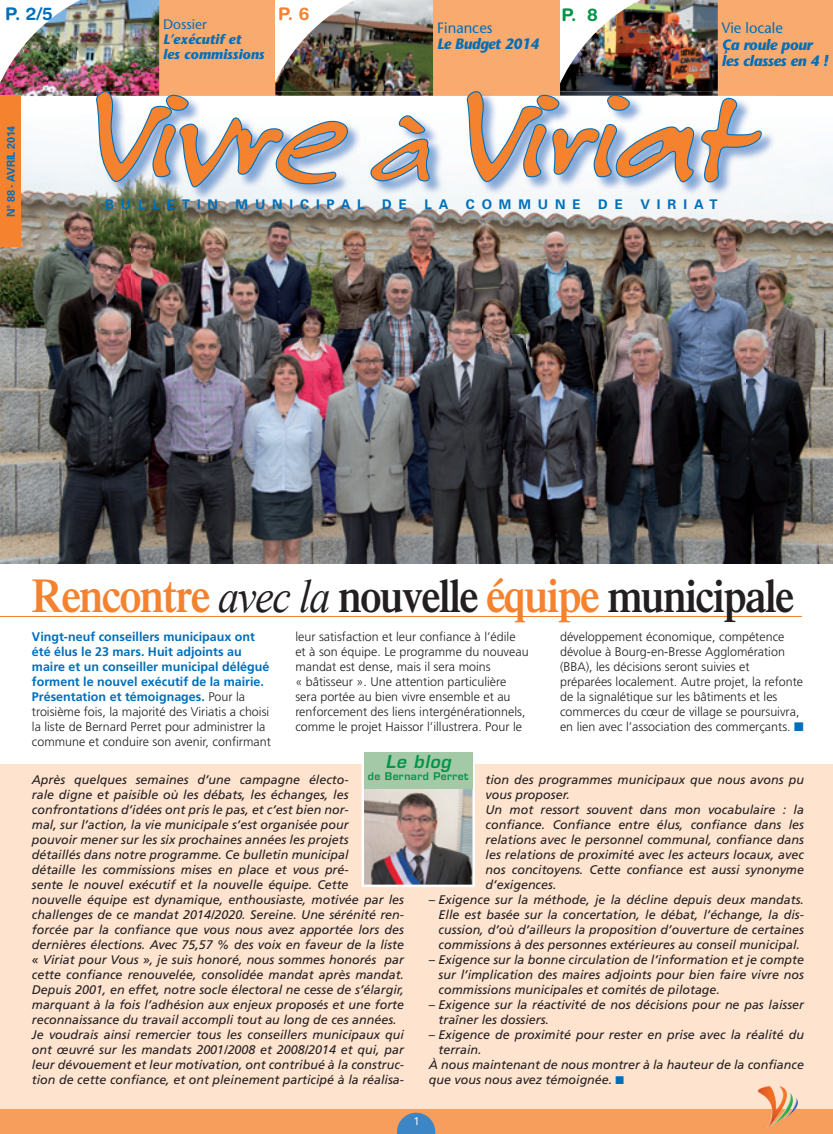
<style>
.page{position:relative;width:833px;height:1134px;background:#fff}
.page>*{position:absolute;margin:0;border:0;box-sizing:border-box;transform-origin:0 0}
.t1{font:italic 139.25px "Felt Tip Roman";color:#f5822e}
.t2{font:600 46.5px "Times";letter-spacing:-.03em;color:#231f20;scale:.9 1}
.t3{font:700 17.5px "Helvetica Rounded";color:#006fb9}
.t4{font:700 17.5px "Helvetica Rounded";color:#f5822e}
.t5{font:700 17.5px "Helvetica Rounded";color:#009447}
.t6{font:italic 600 17.38px "Eurostile";color:#009447}
.t7{font:italic 700 15px/16.2px "Stone Sans";letter-spacing:-.025em;color:#006fb9}
.t8{font:15px "Stone Sans";color:#006fb9}
.t9{font:italic 700 15px "Stone Sans";letter-spacing:-.025em;color:#006fb9;scale:.95 1}
.t10{font:italic 700 13.75px/15px "Stone Sans";color:#006fb9}
.t11{font:13.75px "Stone Sans";color:#006fb9}
.t12{font:700 13.25px "Univers";letter-spacing:.52em;color:#006fb9}
.t13{font:italic 12.5px/15px "Frutiger";color:#231f20}
.t14{font:300 12.5px/15px "Frutiger";color:#231f20}
.t15{font:700 12.5px/15px "Frutiger";color:#006fb9}
.t16{font:11.25px "Univers";color:#fff;scale:.85 1}
.t17{font:700 10.88px "Univers";letter-spacing:-.02em;color:#006fb9}
.t18{font:600 10.38px "Eurostile";letter-spacing:.04em;color:#009447}
.s1{font-size:156.12px}
.s2{font-size:110.38px}
.s3{font-size:47.75px;color:#f5822e}
.s4{font-family:"Times New Roman";font-weight:400;font-style:italic}
.s5{font-weight:300;color:#231f20}
.s6{color:#006fb9}
</style>
<div class="page">
<div style="left:0;top:765px;width:833px;height:369px;background:#fee3cf"></div>
<img style="left:361px;top:757px;width:114px;height:130px">
<div style="left:364px;top:752px;width:108px;height:37px;background:#a4c9a7"></div>
<img style="left:0;top:189px;width:131px;height:150px">
<img style="left:745px;top:138px;width:88px;height:425px">
<img style="left:131px;top:200px;width:526px;height:139px">
<img style="left:657px;top:200px;width:88px;height:363px">
<img style="left:0;top:339px;width:658px;height:224px">
<div style="left:0;top:0;width:833px;height:96px;background:#f9aa6f"></div>
<div style="left:0;top:1109px;width:833px;height:25px;background:#f89e5c"></div>
<svg style="left:397px;top:1113px;width:38px;height:21px"></svg>
<img style="left:350px;top:0;width:83px;height:91px">
<img style="left:560px;top:0;width:158px;height:86px">
<img style="left:97px;top:91px;width:678px;height:109px">
<img style="left:0;top:0;width:350px;height:189px">
<svg style="left:366px;top:109px;width:66px;height:75px"></svg>
<svg style="left:466px;top:86px;width:296px;height:101px"></svg>
<div style="left:0;top:96px;width:21px;height:151px;background:#f5822e"></div>
<hr style="left:0;top:616px;width:802px;height:1px;background:#f5822e">
<img style="left:757px;top:1086px;width:41px;height:42px">
<h3 class="t3" style="left:5px;top:3px;width:49px">P. 2/5</h3>
<h3 class="t4" style="left:278px;top:3px;width:33px">P. 6</h3>
<h3 class="t5" style="left:561px;top:4px;width:38px">P. 8</h3>
<p class="t11" style="left:163px;top:15px;width:45px">Dossier</p>
<p class="t10" style="left:163px;top:31px;width:103px">L’exécutif et<br>les commissions</p>
<p class="t8" style="left:437px;top:19px;width:57px">Finances</p>
<p class="t9" style="left:437px;top:35px;width:109px">Le Budget 2014</p>
<p class="t8" style="left:722px;top:19px;width:62px">Vie locale</p>
<p class="t7" style="left:722px;top:36px;width:107px">Ça roule pour les classes en 4 !</p>
<p class="t17" style="left:4px;top:217px;width:93px;rotate:-90deg">N° 88 - AVRIL 2014</p>
<h1 class="t1" style="left:75px;top:52px;width:727px"><span class="s1">V</span>ivre<span class="s2">à</span> <span class="s1">V</span>iriat</h1>
<p class="t12" style="left:105px;top:196px;width:114px">BULLETIN</p>
<p class="t12" style="left:235px;top:196px;width:131px">MUNICIPAL</p>
<p class="t12" style="left:382px;top:196px;width:26px">D E</p>
<p class="t12" style="left:424px;top:196px;width:25px">L A</p>
<p class="t12" style="left:466px;top:196px;width:116px">COMMUNE</p>
<p class="t12" style="left:598px;top:196px;width:26px">D E</p>
<p class="t12" style="left:640px;top:196px;width:79px">VIRIAT</p>
<h2 class="t2" style="left:32px;top:568px;width:848px"><span class="s3">Rencontre</span> <span class="s4">avec la</span> nouvelle <span class="s3">équipe</span> municipale</h2>
<p class="t15" style="left:32px;top:629px;width:240px">Vingt-neuf conseillers municipaux ont été élus le 23 mars. Huit adjoints au maire et un conseiller municipal délégué forment le nouvel exécutif de la mairie.<br>Présentation et témoignages. <span class="s5">Pour la troisième fois, la majorité des Viriatis a choisi la liste de Bernard Perret pour administrer la commune et conduire son avenir, confirmant</span></p>
<p class="t14" style="left:295px;top:630px;width:235px">leur satisfaction et leur confiance à l’édile et à son équipe. Le programme du nouveau mandat est dense, mais il sera moins<br>« bâtisseur ». Une attention particulière sera portée au bien vivre ensemble et au renforcement des liens intergénérationnels, comme le projet Haissor l’illustrera. Pour le</p>
<p class="t14" style="left:560px;top:630px;width:245px">développement économique, compétence dévolue à Bourg-en-Bresse Agglomération (BBA), les décisions seront suivies et préparées localement. Autre projet, la refonte de la signalétique sur les bâtiments et les commerces du cœur de village se poursuivra, en lien avec l’association des commerçants. <span class="s6">■</span></p>
<h3 class="t6" style="left:385px;top:751px;width:71px">Le blog</h3>
<p class="t18" style="left:368px;top:770px;width:102px">de Bernard Perret</p>
<p class="t13" style="left:32px;top:772px;width:374px">Après quelques semaines d’une campagne électo-<br>rale digne et paisible où les débats, les échanges, les confrontations d’idées ont pris le pas, et c’est bien nor-<br>mal, sur l’action, la vie municipale s’est organisée pour<br>pouvoir mener sur les six prochaines années les projets<br>détaillés dans notre programme. Ce bulletin municipal<br>détaille les commissions mises en place et vous pré-<br>sente le nouvel exécutif et la nouvelle équipe. Cette<br>nouvelle équipe est dynamique, enthousiaste, motivée par les challenges de ce mandat 2014/2020. Sereine. Une sérénité ren&shy;forcée par la confiance que vous nous avez apportée lors des dernières élections. Avec 75,57 % des voix en faveur de la liste « Viriat pour Vous », je suis honoré, nous sommes honorés par cette confiance renouvelée, consolidée mandat après mandat.<br>Depuis 2001, en effet, notre socle électoral ne cesse de s’élargir, marquant à la fois l’adhésion aux enjeux proposés et une forte reconnaissance du travail accompli tout au long de ces années.<br>Je voudrais ainsi remercier tous les conseillers municipaux qui ont œuvré sur les mandats 2001/2008 et 2008/2014 et qui, par leur dévouement et leur motivation, ont contribué à la construc&shy;tion de cette confiance, et ont pleinement participé à la réalisa-</p>
<p class="t13" style="left:485px;top:772px;width:320px">tion des programmes municipaux que nous avons pu vous proposer.<br>Un mot ressort souvent dans mon vocabulaire : la confiance. Confiance entre élus, confiance dans les relations avec le personnel communal, confiance dans les relations de proximité avec les acteurs locaux, avec nos concitoyens. Cette confiance est aussi synonyme d’exigences.</p>
<p class="t13" style="left:438px;top:892px;width:367px;text-align:justify;text-indent:-10px">– Exigence sur la méthode, je la décline depuis deux mandats.<br>Elle est basée sur la concertation, le débat, l’échange, la dis&shy;cussion, d’où d’ailleurs la proposition d’ouverture de certaines commissions à des personnes extérieures au conseil municipal.</p>
<p class="t13" style="left:438px;top:952px;width:367px;text-align:justify;text-indent:-10px">– Exigence sur la bonne circulation de l’information et je compte sur l’implication des maires adjoints pour bien faire vivre nos commissions municipales et comités de pilotage.</p>
<p class="t13" style="left:438px;top:997px;width:367px;text-indent:-10px">– Exigence sur la réactivité de nos décisions pour ne pas laisser traîner les dossiers.</p>
<p class="t13" style="left:429px;top:1027px;width:377px">– Exigence de proximité pour rester en prise avec la réalité du</p>
<p class="t13" style="left:438px;top:1042px;width:45px">terrain.</p>
<p class="t13" style="left:429px;top:1057px;width:376px">À nous maintenant de nous montrer à la hauteur de la confiance</p>
<p class="t13" style="left:429px;top:1072px;width:197px">que vous nous avez témoignée. <span class="s6">■</span></p>
<p class="t16" style="left:414px;top:1114px;width:8px">1</p>
</div>
